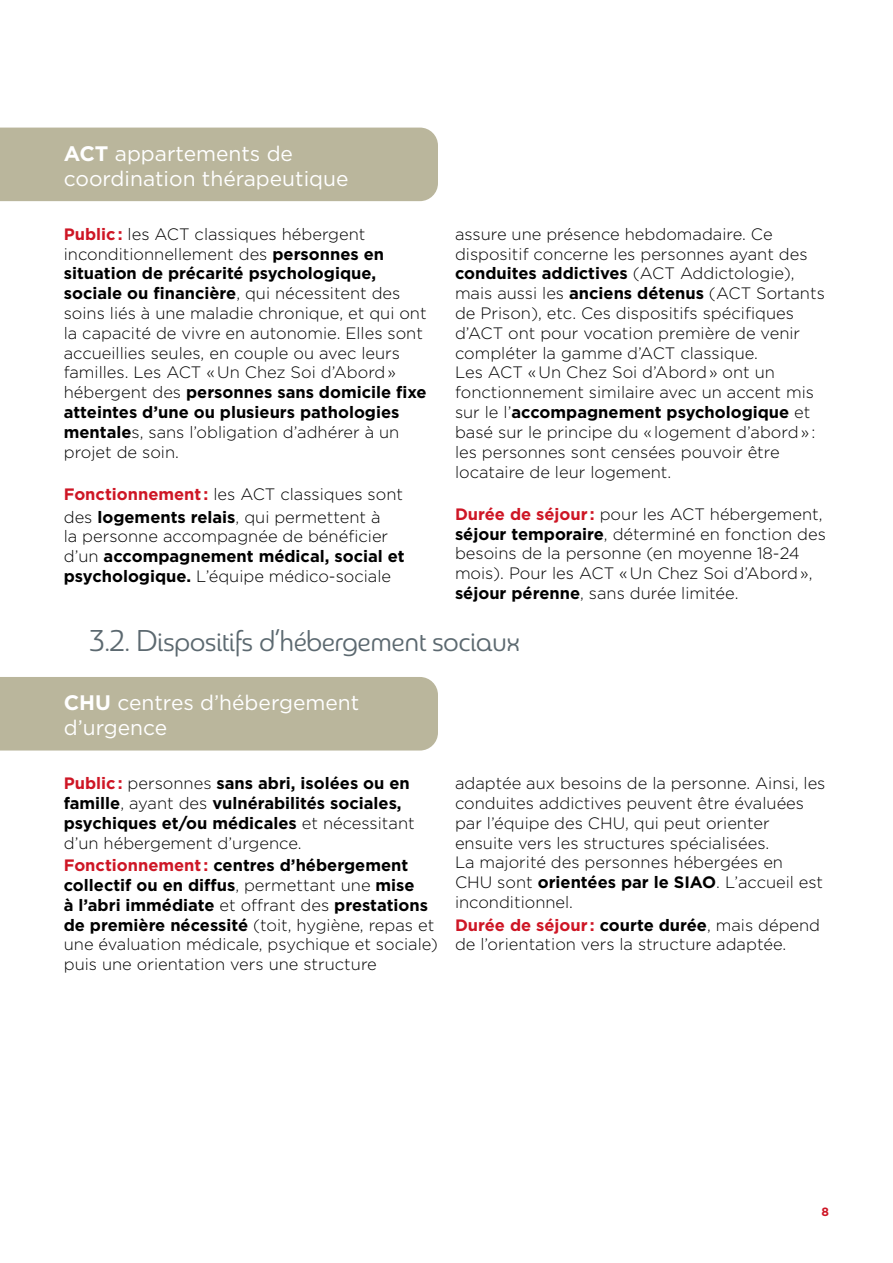
<style>
.page{position:relative;width:893px;height:1263px;background:#fff}
.page>*{position:absolute;margin:0;border:0;box-sizing:border-box;transform-origin:0 0}
.t1{font:30px "Sangli Nor Reg";letter-spacing:-.02em;color:#5c6970}
.t2{font:21px/25.2px "Gotham";color:#fff}
.t3{font:300 16.5px/19.8px "Gotham";color:#000}
.t4{font:700 16.5px/19.8px "Gotham";color:#000}
.t5{font:700 12px "Gotham";color:#ce1625}
.s1{font-weight:700}
.s2{font-weight:700;color:#ce1625}
.s3{color:#ce1625}
.s4{font-weight:300}
</style>
<div class="page">
<div style="left:0;top:128px;width:438px;height:73px;background:#bab69c"></div>
<div style="left:0;top:677px;width:438px;height:73px;background:#bab69c"></div>
<p class="t2" style="left:64px;top:140px;width:286px"><span class="s1">ACT</span> appartements de coordination thérapeutique</p>
<p class="t3" style="left:64px;top:224px;width:364px"><span class="s2">Public :</span> les ACT classiques hébergent inconditionnellement des <span class="s1">personnes en situation de précarité psychologique, sociale ou financière</span>, qui nécessitent des soins liés à une maladie chronique, et qui ont la capacité de vivre en autonomie. Elles sont accueillies seules, en couple ou avec leurs familles. Les ACT « Un Chez Soi d’Abord » hébergent des <span class="s1">personnes sans domicile fixe atteintes d’une ou plusieurs pathologies mentale</span>s, sans l’obligation d’adhérer à un projet de soin.</p>
<p class="t3" style="left:64px;top:482px;width:341px;line-height:22.5px"><span class="s2">Fonctionnement :</span> les ACT classiques sont des <span class="s1">logements relais</span>, qui permettent à</p>
<p class="t3" style="left:64px;top:526px;width:342px">la personne accompagnée de bénéficier d’un <span class="s1">accompagnement médical, social et psychologique.</span> L’équipe médico-sociale</p>
<p class="t3" style="left:455px;top:224px;width:371px">assure une présence hebdomadaire. Ce dispositif concerne les personnes ayant des <span class="s1">conduites addictives</span> (ACT Addictologie), mais aussi les <span class="s1">anciens détenus</span> (ACT Sortants de Prison), etc. Ces dispositifs spécifiques d’ACT ont pour vocation première de venir compléter la gamme d’ACT classique.<br>Les ACT « Un Chez Soi d’Abord » ont un fonctionnement similaire avec un accent mis sur le l’<span class="s1">accompagnement psychologique</span> et basé sur le principe du « logement d’abord » : les personnes sont censées pouvoir être locataire de leur logement.</p>
<p class="t3" style="left:455px;top:504px;width:372px"><span class="s2">Durée de séjour :</span> pour les ACT hébergement, <span class="s1">séjour temporaire</span>, déterminé en fonction des besoins de la personne (en moyenne 18-24 mois). Pour les ACT « Un Chez Soi d’Abord », <span class="s1">séjour pérenne</span>, sans durée limitée.</p>
<h1 class="t1" style="left:89px;top:624px;width:432px">3.2. Dispositifs d’hébergement sociaux</h1>
<p class="t2" style="left:64px;top:690px;width:297px"><span class="s1">CHU</span> centres d’hébergement d’urgence</p>
<p class="t4" style="left:64px;top:773px;width:352px"><span class="s3">Public :</span> <span class="s4">personnes</span> sans abri, isolées ou en famille<span class="s4">, ayant des</span> vulnérabilités sociales, psychiques et/ou médicales <span class="s4">et nécessitant d’un hébergement d’urgence.</span></p>
<p class="t3" style="left:64px;top:855px;width:376px"><span class="s2">Fonctionnement :</span> <span class="s1">centres d’hébergement collectif ou en diffus</span>, permettant une <span class="s1">mise<br>à l’abri immédiate</span> et offrant des <span class="s1">prestations de première nécessité</span> (toit, hygiène, repas et une évaluation médicale, psychique et sociale) puis une orientation vers une structure</p>
<p class="t3" style="left:455px;top:773px;width:372px">adaptée aux besoins de la personne. Ainsi, les conduites addictives peuvent être évaluées par l’équipe des CHU, qui peut orienter ensuite vers les structures spécialisées.<br>La majorité des personnes hébergées en<br>CHU sont <span class="s1">orientées par le SIAO</span>. L’accueil est inconditionnel.</p>
<p class="t3" style="left:455px;top:914px;width:367px"><span class="s2">Durée de séjour :</span> <span class="s1">courte durée</span>, mais dépend de l’orientation vers la structure adaptée.</p>
<p class="t5" style="left:822px;top:1204px;width:9px">8</p>
</div>
